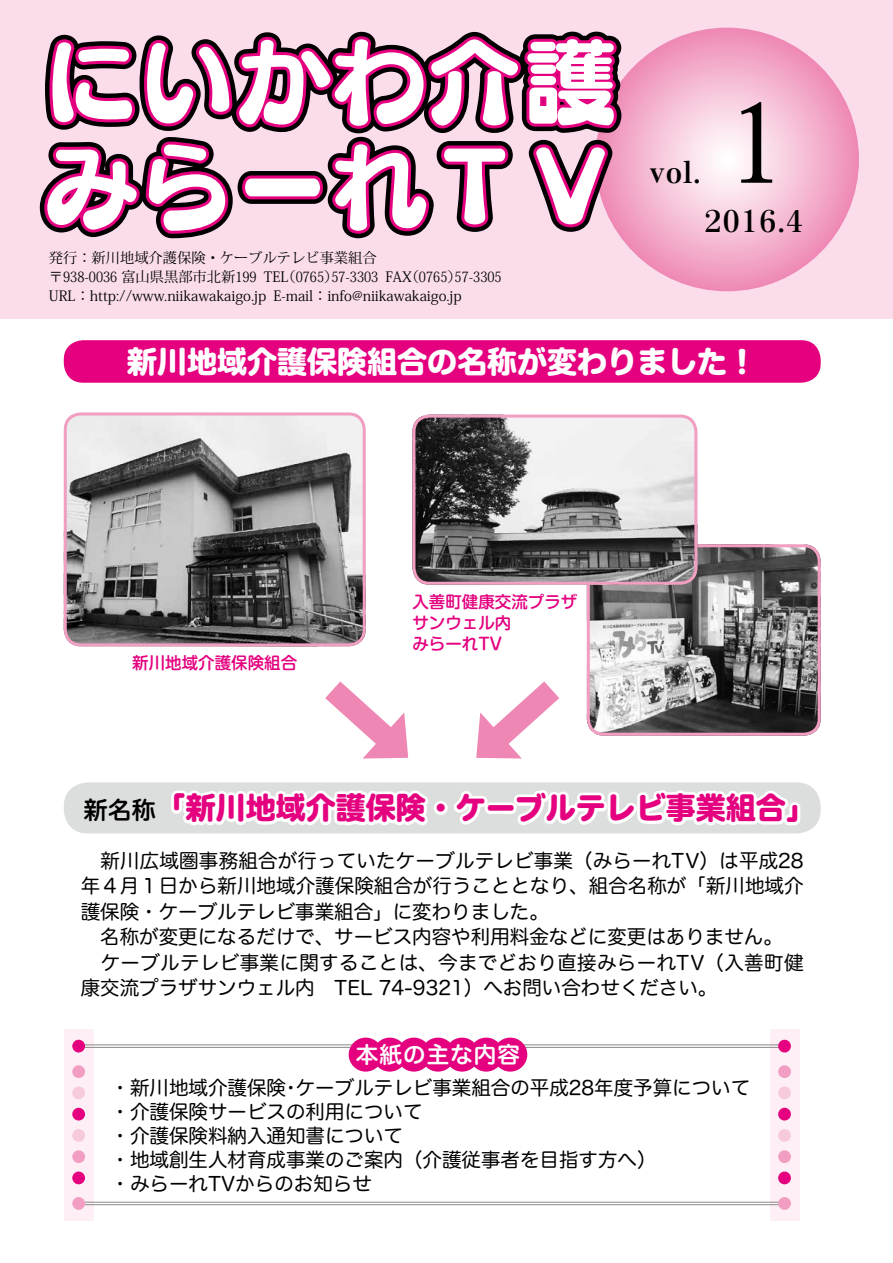
<style>
.page{position:relative;width:893px;height:1263px;background:#fff}
.page>*{position:absolute;margin:0;border:0;box-sizing:border-box;transform-origin:0 0}
.t1{font:111px "Koz Min Pro";color:#000}
.t2{font:96px/105px "Slump Std DB";color:#fff}
.t3{font:30px "Hira Maru Std W8";color:#e4007f}
.t4{font:30px "Hira Maru Std W8";color:#fff}
.t5{font:700 30px "MOG Century";color:#000}
.t6{font:24px "Hira Maru Std W6";color:#000}
.t7{font:22.5px "Hira Maru Std W6";letter-spacing:.05em;color:#fff}
.t8{font:19.5px/25.5px "Hira Maru Pro W4";color:#000}
.t9{font:500 16.5px/21px "Shin M Go Pro";color:#e4007f}
.t10{font:14.25px/18.8px "Koz Min Pro";color:#000}
</style>
<div class="page">
<div style="left:0;top:0;width:893px;height:319px;background:#fadcea"></div>
<svg style="left:595px;top:28px;width:264px;height:263px"></svg>
<svg style="left:39px;top:31px;width:590px;height:215px"></svg>
<div style="left:64px;top:1029px;width:30px;height:191px;background:#fdeff5"></div>
<div style="left:770px;top:1029px;width:29px;height:191px;background:#fdeff5"></div>
<hr style="left:81px;top:1202px;width:701px;height:1px;background:#898989">
<hr style="left:81px;top:1204px;width:701px;height:1px;background:#898989">
<hr style="left:81px;top:1044px;width:701px;height:1px;background:#898989">
<hr style="left:81px;top:1047px;width:701px;height:1px;background:#898989">
<div style="left:72px;top:1040px;width:13px;height:12px;background:#e4007f;border-radius:50%"></div>
<div style="left:72px;top:1065px;width:13px;height:13px;background:#f19ec2;border-radius:50%"></div>
<div style="left:72px;top:1086px;width:13px;height:13px;background:#f7c9dd;border-radius:50%"></div>
<div style="left:72px;top:1108px;width:13px;height:12px;background:#e4007f;border-radius:50%"></div>
<div style="left:72px;top:1129px;width:13px;height:13px;background:#f7c9dd;border-radius:50%"></div>
<div style="left:72px;top:1150px;width:13px;height:13px;background:#f19ec2;border-radius:50%"></div>
<div style="left:72px;top:1197px;width:13px;height:13px;background:#f19ec2;border-radius:50%"></div>
<div style="left:72px;top:1171px;width:13px;height:13px;background:#e4007f;border-radius:50%"></div>
<div style="left:778px;top:1040px;width:13px;height:12px;background:#e4007f;border-radius:50%"></div>
<div style="left:778px;top:1065px;width:13px;height:13px;background:#f19ec2;border-radius:50%"></div>
<div style="left:778px;top:1086px;width:13px;height:13px;background:#f7c9dd;border-radius:50%"></div>
<div style="left:778px;top:1108px;width:13px;height:12px;background:#e4007f;border-radius:50%"></div>
<div style="left:778px;top:1129px;width:13px;height:13px;background:#f7c9dd;border-radius:50%"></div>
<div style="left:778px;top:1150px;width:13px;height:13px;background:#f19ec2;border-radius:50%"></div>
<div style="left:778px;top:1197px;width:13px;height:13px;background:#f19ec2;border-radius:50%"></div>
<div style="left:778px;top:1171px;width:13px;height:13px;background:#e4007f;border-radius:50%"></div>
<div style="left:349px;top:1037px;width:34px;height:34px;background:#e4007f;border-radius:50%"></div>
<div style="left:373px;top:1037px;width:34px;height:34px;background:#e4007f;border-radius:50%"></div>
<div style="left:397px;top:1037px;width:34px;height:34px;background:#e4007f;border-radius:50%"></div>
<div style="left:421px;top:1037px;width:34px;height:34px;background:#e4007f;border-radius:50%"></div>
<div style="left:445px;top:1037px;width:34px;height:34px;background:#e4007f;border-radius:50%"></div>
<div style="left:469px;top:1037px;width:34px;height:34px;background:#e4007f;border-radius:50%"></div>
<div style="left:493px;top:1037px;width:34px;height:34px;background:#e4007f;border-radius:50%"></div>
<img style="left:64px;top:416px;width:302px;height:230px">
<div style="left:64px;top:412px;width:302px;height:234px;border:3px solid #f19ec2;border-radius:16px"></div>
<img style="left:591px;top:548px;width:226px;height:184px">
<div style="left:587px;top:544px;width:234px;height:192px;border:3px solid #f19ec2;border-radius:16px"></div>
<img style="left:416px;top:415px;width:281px;height:170px">
<div style="left:412px;top:415px;width:285px;height:170px;border:3px solid #f19ec2;border-radius:16px"></div>
<div style="left:64px;top:340px;width:757px;height:43px;background:#e4007f;border-radius:20px"></div>
<div style="left:64px;top:782px;width:757px;height:51px;background:#dcdddd;border-radius:24px"></div>
<div style="left:434px;top:801px;width:14px;height:14px;border:6px solid #fff;border-radius:50%"></div>
<svg style="left:168px;top:681px;width:266px;height:153px"></svg>
<svg style="left:449px;top:658px;width:354px;height:176px"></svg>
<h2 class="t2" style="left:43px;top:25px;width:577px">にいかわ介護みらーれＴＶ</h2>
<p class="t10" style="left:49px;top:248px;width:329px">発行：新川地域介護保険・ケーブルテレビ事業組合</p>
<p class="t10" style="left:455px;top:267px;width:49px">57-3305</p>
<p class="t10" style="left:49px;top:267px;width:414px">〒938-0036 富山県黒部市北新199　TEL<br>URL：http://www.niikawakaigo j p. -E　 mail：info@niikawakaigo j p.</p>
<p class="t10" style="left:281px;top:267px;width:58px">（0765）</p>
<p class="t10" style="left:405px;top:267px;width:58px">)0765(</p>
<p class="t10" style="left:331px;top:267px;width:82px">57-3303　FAX</p>
<h1 class="t1" style="left:701px;top:63px;width:113px">１</h1>
<h3 class="t5" style="left:704px;top:202px;width:101px">2016.4</h3>
<h3 class="t5" style="left:649px;top:153px;width:53px">vol.</h3>
<h3 class="t4" style="left:127px;top:338px;width:631px">新川地域介護保険組合の名称が変わりました!</h3>
<p class="t9" style="left:132px;top:651px;width:166px">新川地域介護保険組合</p>
<p class="t9" style="left:412px;top:589px;width:166px">入善町健康交流プラザサンウェル内<br>みらーれTV</p>
<p class="t6" style="left:84px;top:792px;width:73px">新名称</p>
<h3 class="t3" style="left:156px;top:785px;width:661px">「新川地域介護保険・ケーブルテレビ事業組合「</h3>
<p class="t8" style="left:81px;top:846px;width:724px">　新川広域圏事務組合が行っていたケーブルテレビ事業（みらーれTV）は平成28年４月１日から新川地域介護保険組合が行うこととなり、組合名称が「新川地域介護保険・ケーブルテレビ事業組合」に変わりました。<br>　名称が変更になるだけで、サービス内容や利用料金などに変更はありません。　ケーブルテレビ事業に関することは、今までどおり直接みらーれTV（入善町健康交流プラザサンウェル内　TEL 74-9321）へお問い合わせください。</p>
<p class="t7" style="left:356px;top:1038px;width:166px">本紙の主な内容</p>
<p class="t8" style="left:296px;top:1073px;width:456px">ケーブルテレビ事業組合の平成28年度予算について</p>
<p class="t8" style="left:111px;top:1074px;width:548px;line-height:24px">・新川地域介護保険<br>・介護保険サービスの利用について<br>・介護保険料納入通知書について<br>・地域創生人材育成事業のご案内（介護従事者を目指す方へ(・みらーれTVからのお知らせ</p>
<p class="t8" style="left:281px;top:1073px;width:21px">・</p>
</div>
